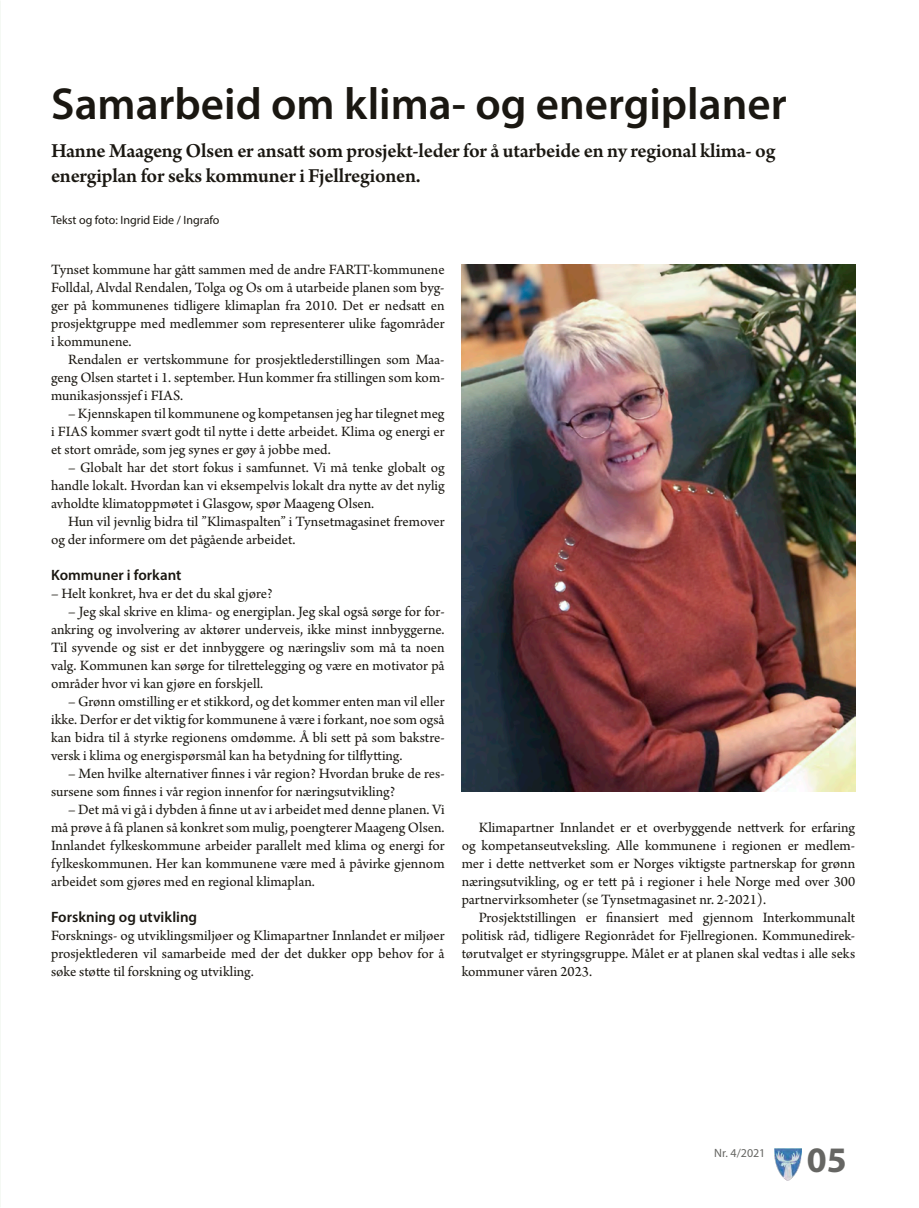
<style>
.page{position:relative;width:919px;height:1208px;background:#fff}
.page>*{position:absolute;margin:0;border:0;box-sizing:border-box;transform-origin:0 0}
.Hovedtittel{font:600 45px "Myriad Pro";color:#1a1711}
.t1{font:700 36px "Myriad Pro";color:#666663}
.Ingress{font:600 21px/25.2px "Arno Pro";letter-spacing:-.015em;color:#1a1711}
.Avsnitt_med_førsteli{font:15px/18px "Arno Pro";color:#1a1711;text-align:justify}
.Mellomtittel{font:600 15px "Myriad Pro";color:#1a1711}
.Byline{font:12px "Myriad Pro";color:#1a1711}
.t2{font:12px "Myriad Pro";color:#666663}
</style>
<div class="page">
<img style="left:774px;top:1148px;width:27px;height:32px">
<img style="left:461px;top:264px;width:394px;height:527px">
<p class="Hovedtittel" style="left:51px;top:75px;width:737px">Samarbeid om klima- og energiplaner</p>
<p class="Ingress" style="left:51px;top:139px;width:725px">Hanne Maageng Olsen er ansatt som prosjekt-leder for å utarbeide en ny regional klima- og energiplan for seks kommuner i Fjellregionen.</p>
<p class="Byline" style="left:51px;top:212px;width:170px">Tekst og foto: Ingrid Eide / Ingrafo</p>
<p class="Avsnitt_med_førsteli" style="left:51px;top:261px;width:395px">Tynset kommune har gått sammen med de andre FARTT-kommunene Folldal, Alvdal Rendalen, Tolga og Os om å utarbeide planen som byg&shy;ger på kommunenes tidligere klimaplan fra 2010. Det er nedsatt en prosjektgruppe med medlemmer som representerer ulike fagområder i kommunene.</p>
<p class="Avsnitt_med_førsteli" style="left:51px;top:351px;width:395px;text-indent:17px">Rendalen er vertskommune for prosjektlederstillingen som Maa&shy;geng Olsen startet i 1. september. Hun kommer fra stillingen som kom&shy;munikasjonssjef i FIAS.</p>
<p class="Avsnitt_med_førsteli" style="left:51px;top:405px;width:395px;text-indent:17px">– Kjennskapen til kommunene og kompetansen jeg har tilegnet meg i FIAS kommer svært godt til nytte i dette arbeidet. Klima og energi er et stort område, som jeg synes er gøy å jobbe med.</p>
<p class="Avsnitt_med_førsteli" style="left:51px;top:459px;width:395px;text-indent:17px">– Globalt har det stort fokus i samfunnet. Vi må tenke globalt og handle lokalt. Hvordan kan vi eksempelvis lokalt dra nytte av det nylig avholdte klimatoppmøtet i Glasgow, spør Maageng Olsen.</p>
<p class="Avsnitt_med_førsteli" style="left:51px;top:513px;width:395px;text-indent:17px">Hun vil jevnlig bidra til ”Klimaspalten” i Tynsetmagasinet fremover og der informere om det pågående arbeidet.</p>
<p class="Mellomtittel" style="left:51px;top:565px;width:132px">Kommuner i forkant</p>
<p class="Avsnitt_med_førsteli" style="left:51px;top:585px;width:223px">– Helt konkret, hva er det du skal gjøre?</p>
<p class="Avsnitt_med_førsteli" style="left:51px;top:603px;width:395px;text-indent:17px">– Jeg skal skrive en klima- og energiplan. Jeg skal også sørge for for&shy;ankring og involvering av aktører underveis, ikke minst innbyggerne.<br>Til syvende og sist er det innbyggere og næringsliv som må ta noen valg. Kommunen kan sørge for tilrettelegging og være en motivator på områder hvor vi kan gjøre en forskjell.</p>
<p class="Avsnitt_med_førsteli" style="left:51px;top:693px;width:395px;text-indent:17px">– Grønn omstilling er et stikkord, og det kommer enten man vil eller ikke. Derfor er det viktig for kommunene å være i forkant, noe som også kan bidra til å styrke regionens omdømme. Å bli sett på som bakstre&shy;versk i klima og energispørsmål kan ha betydning for tilflytting.</p>
<p class="Avsnitt_med_førsteli" style="left:51px;top:765px;width:395px;text-indent:17px">– Men hvilke alternativer finnes i vår region? Hvordan bruke de res&shy;sursene som finnes i vår region innenfor for næringsutvikling?</p>
<p class="Avsnitt_med_førsteli" style="left:51px;top:801px;width:395px;text-align:right">– Det må vi gå i dybden å finne ut av i arbeidet med denne planen. Vi må prøve å få planen så konkret som mulig, poengterer Maageng Olsen.</p>
<p class="Avsnitt_med_førsteli" style="left:51px;top:837px;width:395px">Innlandet fylkeskommune arbeider parallelt med klima og energi for fylkeskommunen. Her kan kommunene være med å påvirke gjennom arbeidet som gjøres med en regional klimaplan.</p>
<p class="Mellomtittel" style="left:51px;top:907px;width:148px">Forskning og utvikling</p>
<p class="Avsnitt_med_førsteli" style="left:51px;top:927px;width:395px">Forsknings- og utviklingsmiljøer og Klimapartner Innlandet er miljøer prosjektlederen vil samarbeide med der det dukker opp behov for å søke støtte til forskning og utvikling.</p>
<p class="Avsnitt_med_førsteli" style="left:461px;top:819px;width:395px;text-indent:17px">Klimapartner Innlandet er et overbyggende nettverk for erfaring og kompetanseutveksling. Alle kommunene i regionen er medlem&shy;mer i dette nettverket som er Norges viktigste partnerskap for grønn næringsutvikling, og er tett på i regioner i hele Norge med over 300 partnervirksomheter (se Tynsetmagasinet nr. 2-2021).</p>
<p class="Avsnitt_med_førsteli" style="left:461px;top:909px;width:395px;text-indent:17px">Prosjektstillingen er finansiert med gjennom Interkommunalt politisk råd, tidligere Regionrådet for Fjellregionen. Kommunedirek&shy;tørutvalget er styringsgruppe. Målet er at planen skal vedtas i alle seks kommuner våren 2023.</p>
<p class="t2" style="left:714px;top:1146px;width:53px">Nr. 4/2021</p>
<p class="t1" style="left:806px;top:1136px;width:41px">05</p>
</div>
